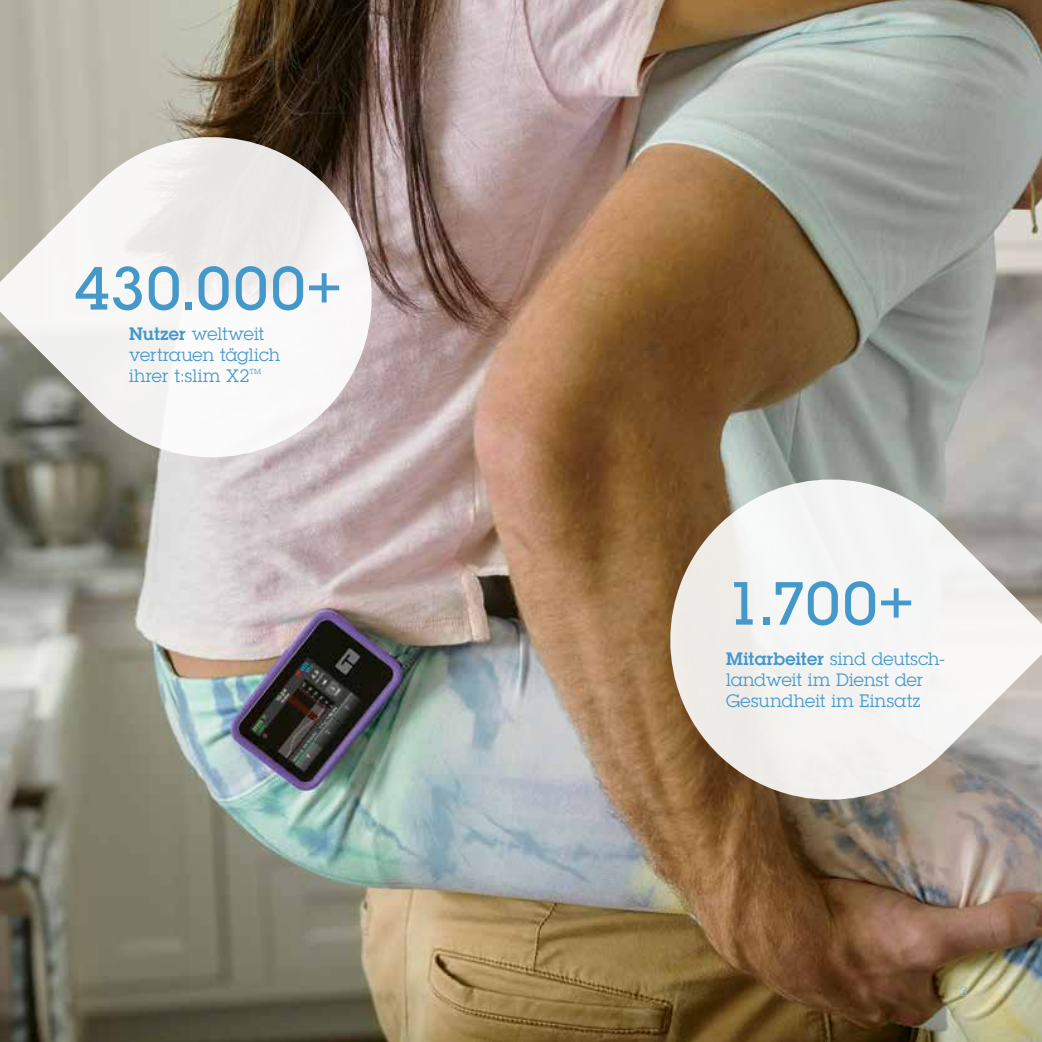
<style>
.page{position:relative;width:1042px;height:1042px;background:#fff}
.page>*{position:absolute;margin:0;border:0;box-sizing:border-box;transform-origin:0 0}
.t1{font:500 59.5px "Lubalin Graph Std";letter-spacing:.025em;color:#4498ca}
.t2{font:17.5px/21px "Lubalin Graph Std";letter-spacing:.01em;color:#4498ca}
.t3{font:14px "N Haas Grotesk DS Std 55 Rg";color:#88b5d9}
.t4{font:7.17px "Lubalin Graph Std";color:#4498ca}
.s1{font-weight:600}
</style>
<div class="page">
<img style="left:0;top:0;width:1042px;height:1042px">
<svg style="left:0;top:121px;width:387px;height:352px"></svg>
<svg style="left:654px;top:464px;width:388px;height:351px"></svg>
<h1 class="t1" style="left:74px;top:251px;width:269px">430.000+</h1>
<p class="t2" style="left:129px;top:323px;width:153px"><span class="s1">Nutzer</span> weltweit vertrauen täglich ihrer t:slim X2</p>
<p class="t4" style="left:250px;top:367px;width:13px">TM</p>
<h1 class="t1" style="left:726px;top:566px;width:189px">1.700+</h1>
<p class="t2" style="left:726px;top:648px;width:220px"><span class="s1">Mitarbeiter</span> sind deutsch&shy;landweit im Dienst der<br>Gesundheit im Einsatz</p>
<p class="t3" style="left:959px;top:983px;width:9px">3</p>
</div>
